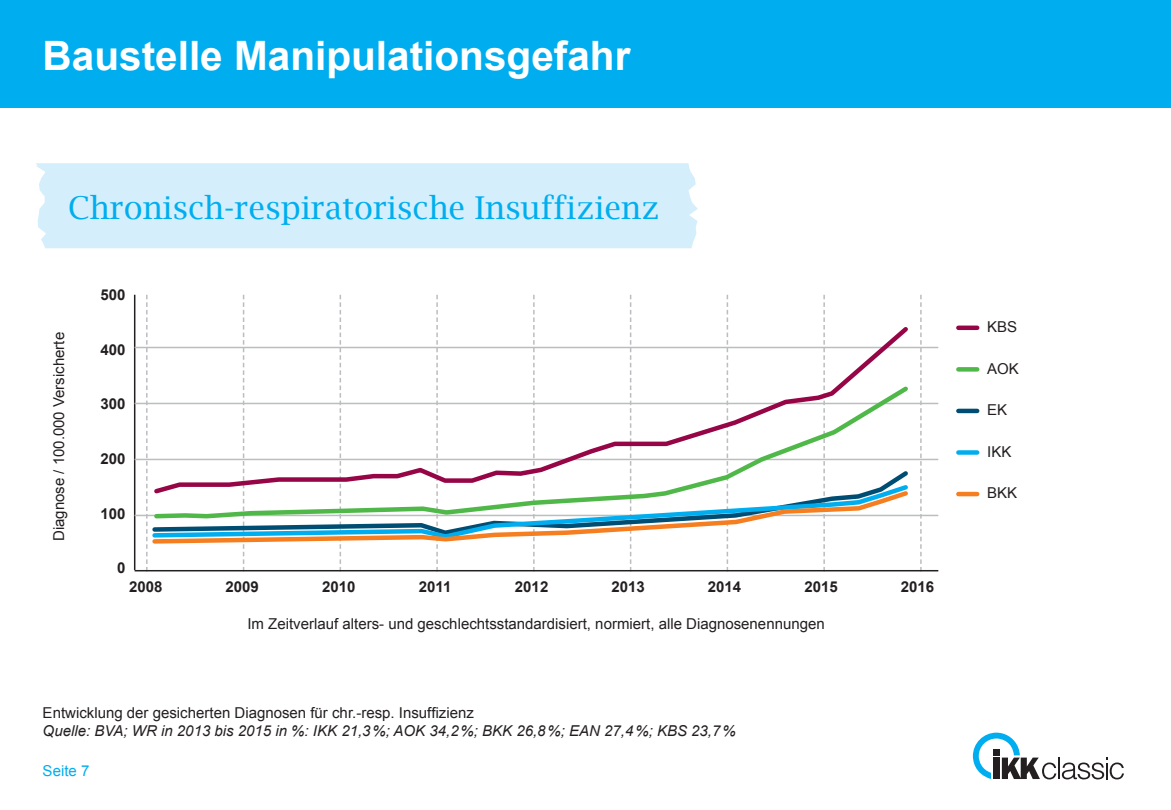
<style>
.page{position:relative;width:1171px;height:810px;background:#fff}
.page>*{position:absolute;margin:0;border:0;box-sizing:border-box;transform-origin:0 0}
.t1{font:700 40.5px "Arial";color:#fff}
.t2{font:31.5px "Lucida Bright";color:#00aeef}
.t3{font:15px "Arial";color:#231f20}
.t4{font:italic 15px "Arial";color:#231f20}
.t5{font:700 15px "Arial";color:#231f20}
.t6{font:15px "Arial";color:#00aeef}
</style>
<div class="page">
<svg style="left:146px;top:295px;width:1px;height:275px"></svg>
<svg style="left:243px;top:295px;width:1px;height:275px"></svg>
<svg style="left:339px;top:295px;width:2px;height:275px"></svg>
<svg style="left:436px;top:295px;width:2px;height:275px"></svg>
<svg style="left:533px;top:295px;width:1px;height:275px"></svg>
<svg style="left:629px;top:295px;width:2px;height:275px"></svg>
<svg style="left:726px;top:295px;width:2px;height:275px"></svg>
<svg style="left:823px;top:295px;width:1px;height:275px"></svg>
<svg style="left:919px;top:295px;width:2px;height:275px"></svg>
<div style="left:36px;top:163px;width:661px;height:85px;background:#d4effb"></div>
<div style="left:0;top:0;width:1170px;height:107px;background:#00aeef"></div>
<svg style="left:972px;top:733px;width:151px;height:46px"></svg>
<hr style="left:134px;top:295px;width:1px;height:275px;background:#231f20">
<hr style="left:134px;top:570px;width:804px;height:1px;background:#231f20">
<hr style="left:134px;top:515px;width:804px;height:1px;background:#bcbdc0">
<hr style="left:134px;top:459px;width:804px;height:1px;background:#bcbdc0">
<hr style="left:134px;top:403px;width:804px;height:1px;background:#bcbdc0">
<hr style="left:134px;top:347px;width:804px;height:1px;background:#bcbdc0">
<svg style="left:151px;top:323px;width:760px;height:138px"></svg>
<svg style="left:152px;top:383px;width:759px;height:84px"></svg>
<svg style="left:234px;top:467px;width:674px;height:15px"></svg>
<svg style="left:159px;top:482px;width:749px;height:6px"></svg>
<svg style="left:150px;top:488px;width:761px;height:58px"></svg>
<hr style="left:958px;top:326px;width:18px;height:4px;background:#960546">
<div style="left:958px;top:367px;width:18px;height:5px;background:#4fb848"></div>
<hr style="left:958px;top:492px;width:18px;height:4px;background:#f57e21">
<div style="left:958px;top:450px;width:18px;height:5px;background:#00aeef"></div>
<hr style="left:958px;top:409px;width:18px;height:4px;background:#004d73">
<h1 class="t1" style="left:43px;top:29px;width:589px">Baustelle Manipulationsgefahr</h1>
<h2 class="t2" style="left:68px;top:190px;width:593px">Chronisch-respiratorische Insuffizienz</h2>
<p class="t3" style="left:49px;top:541px;width:211px;rotate:-90deg">Diagnose / 100.000 Versicherte</p>
<p class="t5" style="left:100px;top:285px;width:27px">500</p>
<p class="t5" style="left:100px;top:340px;width:27px">400</p>
<p class="t5" style="left:100px;top:394px;width:27px">300</p>
<p class="t5" style="left:100px;top:449px;width:27px">200</p>
<p class="t5" style="left:100px;top:503px;width:27px">100</p>
<p class="t5" style="left:117px;top:558px;width:10px">0</p>
<p class="t5" style="left:129px;top:577px;width:35px">2008</p>
<p class="t5" style="left:225px;top:577px;width:35px">2009</p>
<p class="t5" style="left:322px;top:577px;width:35px">2010</p>
<p class="t5" style="left:419px;top:577px;width:34px">2011</p>
<p class="t5" style="left:515px;top:577px;width:35px">2012</p>
<p class="t5" style="left:611px;top:577px;width:35px">2013</p>
<p class="t5" style="left:707px;top:577px;width:35px">2014</p>
<p class="t5" style="left:804px;top:577px;width:35px">2015</p>
<p class="t5" style="left:900px;top:577px;width:35px">2016</p>
<p class="t3" style="left:247px;top:614px;width:578px">Im Zeitverlauf alters- und geschlechtsstandardisiert, normiert, alle Diagnosenennungen</p>
<p class="t3" style="left:43px;top:703px;width:433px">Entwicklung der gesicherten Diagnosen für chr.-resp. Insuffizienz</p>
<p class="t4" style="left:43px;top:721px;width:694px">Quelle: BVA; WR in 2013 bis 2015 in %: IKK 21,3%; AOK 34,2%; BKK 26,8%; EAN 27,4%; KBS 23,7%</p>
<p class="t6" style="left:43px;top:761px;width:48px">Seite 7</p>
<p class="t3" style="left:987px;top:317px;width:32px">KBS</p>
<p class="t3" style="left:987px;top:359px;width:33px">AOK</p>
<p class="t3" style="left:987px;top:400px;width:22px">EK</p>
<p class="t3" style="left:987px;top:442px;width:26px">IKK</p>
<p class="t3" style="left:987px;top:483px;width:32px">BKK</p>
</div>
